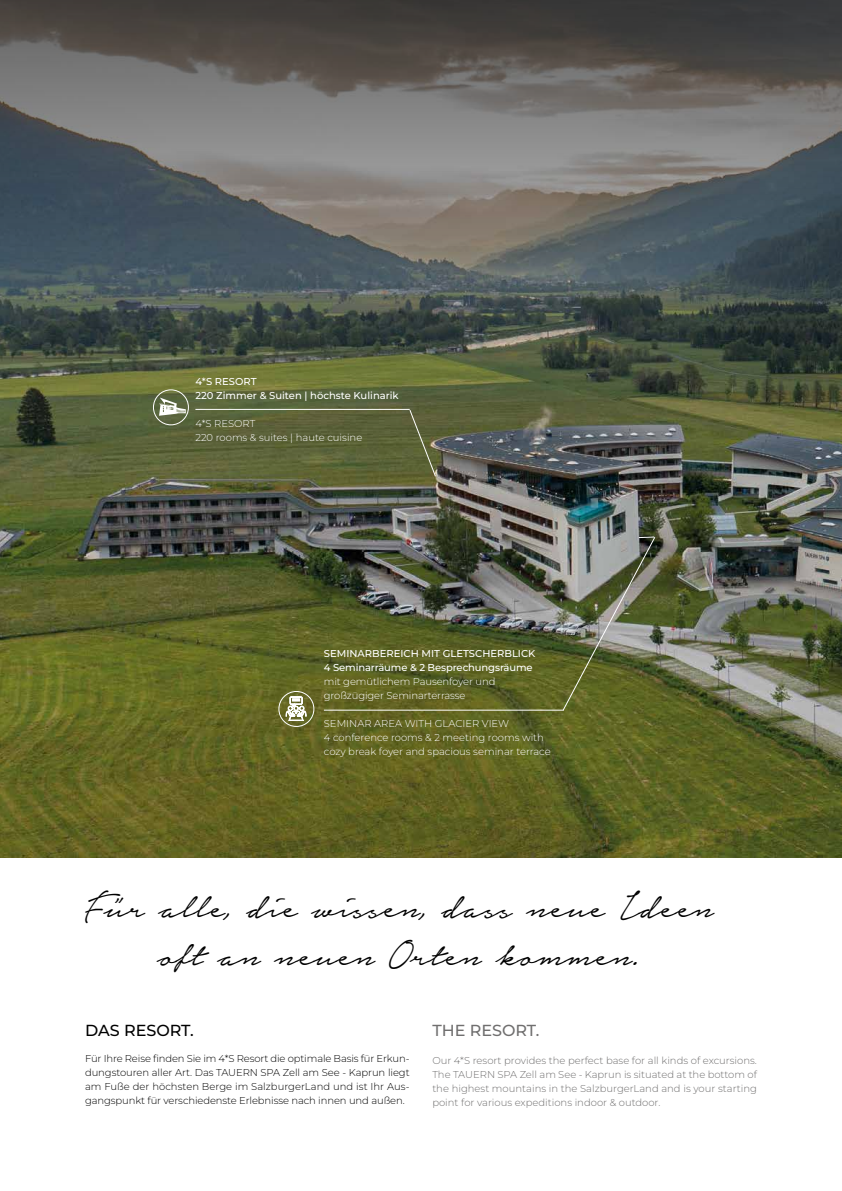
<style>
.page{position:relative;width:842px;height:1191px;background:#fff}
.page>*{position:absolute;margin:0;border:0;box-sizing:border-box;transform-origin:0 0}
.t1{font:48px/48px "Notera Personal Use Only";color:#000;text-align:center}
.t2{font:500 16px "Montserrat";color:#000}
.t3{font:500 16px "Montserrat";color:#706f6f}
.t4{font:300 10px/14px "Montserrat";letter-spacing:-.01em;color:#000;text-align:justify}
.t5{font:300 10px/14px "Montserrat";color:#706f6f;text-align:justify}
.t6{font:300 10px/14px "Montserrat";color:#fff}
.t7{font:500 10px/14px "Montserrat";color:#fff}
</style>
<div class="page">
<img style="left:0;top:503px;width:842px;height:354px">
<svg style="left:0;top:0;width:842px;height:503px;background:#5a5f56"></svg>
<hr style="left:195px;top:409px;width:215px;height:1px;background:#fff">
<svg style="left:409px;top:409px;width:27px;height:68px;background:#63683f"></svg>
<svg style="left:159px;top:397px;width:27px;height:19px"></svg>
<div style="left:153px;top:389px;width:36px;height:36px;border:1px solid #fff;border-radius:50%"></div>
<hr style="left:324px;top:710px;width:240px;height:1px;background:#fff">
<img style="left:562px;top:536px;width:94px;height:175px">
<div style="left:279px;top:691px;width:35px;height:36px;border:1px solid #fff;border-radius:50%"></div>
<svg style="left:286px;top:696px;width:20px;height:24px"></svg>
<p class="t7" style="left:195px;top:374px;width:205px">4*S RESORT<br>220 Zimmer &amp; Suiten | höchste Kulinarik</p>
<p class="t6" style="left:195px;top:416px;width:168px">4*S RESORT<br>220 rooms &amp; suites | haute cuisine</p>
<p class="t7" style="left:324px;top:646px;width:213px">SEMINARBEREICH MIT GLETSCHERBLICK<br>4 Seminarräume &amp; 2 Besprechungsräume</p>
<p class="t6" style="left:324px;top:674px;width:173px">mit gemütlichem Pausenfoyer und großzügiger Seminarterrasse</p>
<p class="t6" style="left:324px;top:716px;width:228px">SEMINAR AREA WITH GLACIER VIEW<br>4 conference rooms &amp; 2 meeting rooms with cozy break foyer and spacious seminar terrace</p>
<h1 class="t1" style="left:85px;top:883px;width:630px">Für alle, die wissen, dass neue Ideen oft an neuen Orten kommen.</h1>
<h2 class="t2" style="left:85px;top:1020px;width:110px">DAS RESORT.</h2>
<p class="t4" style="left:85px;top:1051px;width:326px">Für Ihre Reise finden Sie im 4*S Resort die optimale Basis für Erkun&shy;dungstouren aller Art. Das TAUERN SPA Zell am See - Kaprun liegt am Fuße der höchsten Berge im SalzburgerLand und ist Ihr Aus&shy;gangspunkt für verschiedenste Erlebnisse nach innen und außen.</p>
<h2 class="t3" style="left:432px;top:1020px;width:109px">THE RESORT.</h2>
<p class="t5" style="left:432px;top:1053px;width:326px">Our 4*S resort provides the perfect base for all kinds of excursions.<br>The TAUERN SPA Zell am See - Kaprun is situated at the bottom of the highest mountains in the SalzburgerLand and is your starting point for various expeditions indoor &amp; outdoor.</p>
</div>
